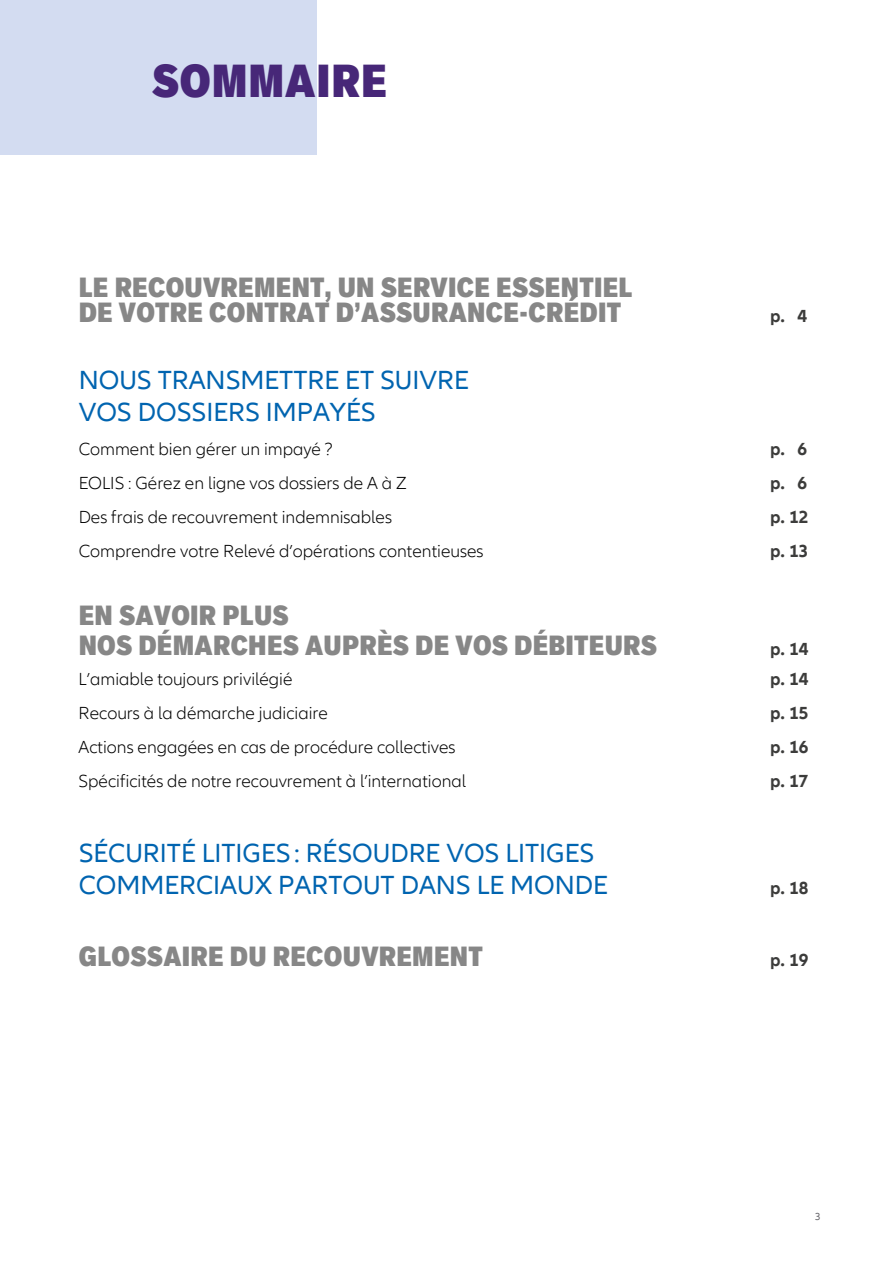
<style>
.page{position:relative;width:893px;height:1263px;background:#fff}
.page>*{position:absolute;margin:0;border:0;box-sizing:border-box;transform-origin:0 0}
.t1{font:900 condensed 45px "Applied Sans Pro";letter-spacing:.02em;color:#472778}
.t2{font:900 condensed 27px/25.5px "Applied Sans Pro";letter-spacing:.01em;color:#878787}
.t3{font:27px/32.4px "Allianz Neo";color:#0064b0}
.t4{font:300 18px "Allianz Neo";color:#000}
.t5{font:700 18px "Allianz Neo";color:#3c3c3b}
.t6{font:10.5px "Allianz Neo";color:#67666b}
</style>
<div class="page">
<div style="left:0;top:0;width:317px;height:154px;background:#d3dcf1"></div>
<h1 class="t1" style="left:152px;top:53px;width:237px">SOMMAIRE</h1>
<h2 class="t2" style="left:79px;top:274px;width:555px">LE RECOUVREMENT, UN SERVICE ESSENTIEL<br>DE VOTRE CONTRAT D’ASSURANCE-CRÉDIT</h2>
<p class="t5" style="left:770px;top:306px;width:38px">p. 4</p>
<h2 class="t3" style="left:79px;top:364px;width:392px">NOUS TRANSMETTRE ET SUIVRE<br>VOS DOSSIERS IMPAYÉS</h2>
<p class="t4" style="left:79px;top:439px;width:256px">Comment bien gérer un impayé ?</p>
<p class="t5" style="left:770px;top:439px;width:38px">p. 6</p>
<p class="t4" style="left:79px;top:473px;width:329px">EOLIS : Gérez en ligne vos dossiers de A à Z</p>
<p class="t5" style="left:770px;top:473px;width:38px">p. 6</p>
<p class="t4" style="left:79px;top:507px;width:315px">Des frais de recouvrement indemnisables</p>
<p class="t5" style="left:770px;top:507px;width:40px">p. 12</p>
<p class="t4" style="left:79px;top:541px;width:406px">Comprendre votre Relevé d’opérations contentieuses</p>
<p class="t5" style="left:770px;top:541px;width:40px">p. 13</p>
<h2 class="t2" style="left:79px;top:600px;width:580px;line-height:29.7px">EN SAVOIR PLUS<br>NOS DÉMARCHES AUPRÈS DE VOS DÉBITEURS</h2>
<p class="t5" style="left:770px;top:638px;width:40px">p. 14</p>
<p class="t4" style="left:79px;top:668px;width:215px">L’amiable toujours privilégié</p>
<p class="t5" style="left:770px;top:668px;width:40px">p. 14</p>
<p class="t4" style="left:79px;top:702px;width:251px">Recours à la démarche judiciaire</p>
<p class="t5" style="left:770px;top:702px;width:40px">p. 15</p>
<p class="t4" style="left:79px;top:736px;width:378px">Actions engagées en cas de procédure collectives</p>
<p class="t5" style="left:770px;top:736px;width:40px">p. 16</p>
<p class="t4" style="left:79px;top:770px;width:389px">Spécificités de notre recouvrement à l’international</p>
<p class="t5" style="left:770px;top:770px;width:40px">p. 17</p>
<h2 class="t3" style="left:79px;top:837px;width:531px">SÉCURITÉ LITIGES: RÉSOUDRE VOS LITIGES<br>COMMERCIAUX PARTOUT DANS LE MONDE</h2>
<p class="t5" style="left:770px;top:877px;width:40px">p. 18</p>
<h2 class="t2" style="left:79px;top:943px;width:406px">GLOSSAIRE DU RECOUVREMENT</h2>
<p class="t5" style="left:770px;top:950px;width:40px">p. 19</p>
<p class="t6" style="left:815px;top:1211px;width:7px">3</p>
</div>
